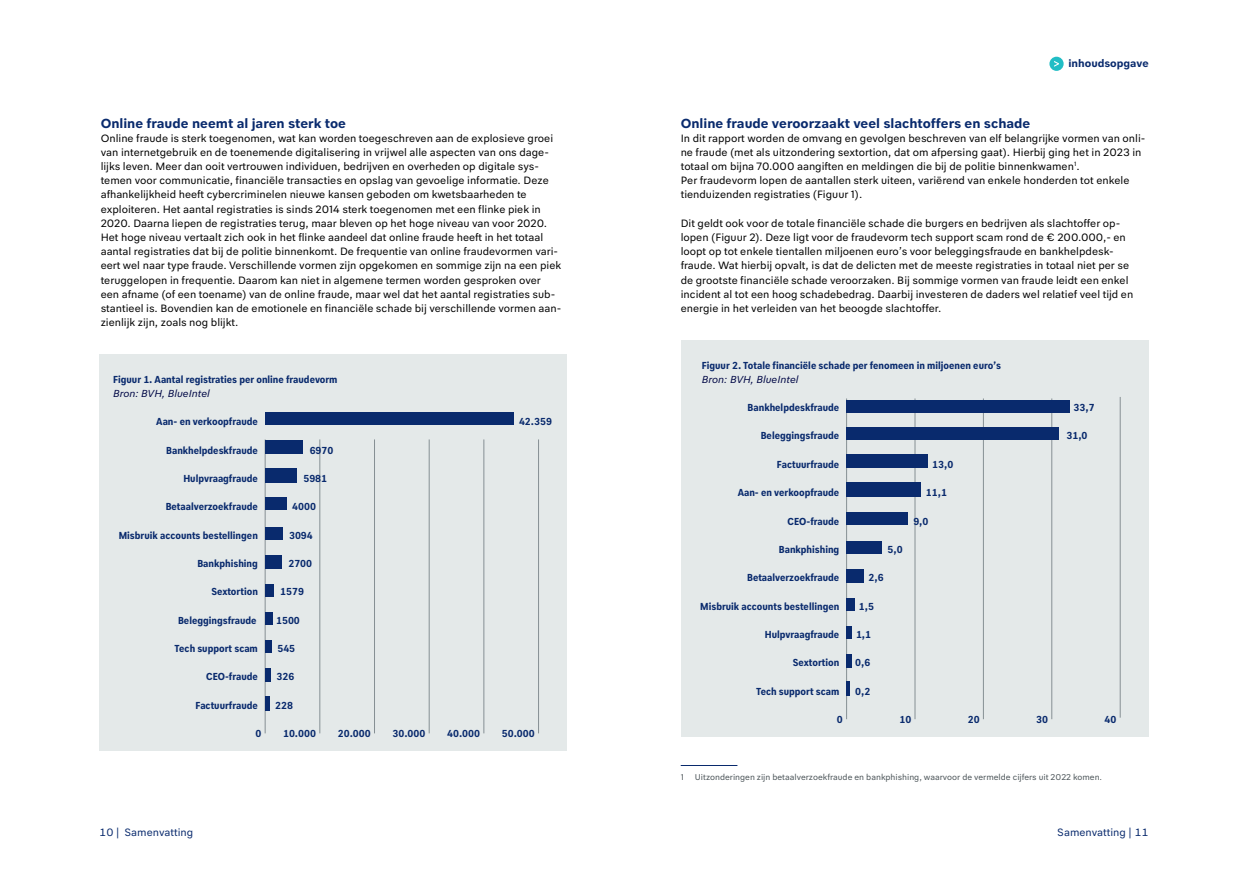
<style>
.page{position:relative;width:1248px;height:886px;background:#fff}
.page>*{position:absolute;margin:0;border:0;box-sizing:border-box;transform-origin:0 0}
.t1{font:700 13.75px "Politie Text";color:#092a6d}
.t2{font:11.12px/14.1px "Politie Text";color:#000}
.t3{font:11.12px "Politie Text";color:#092a6d}
.t4{font:700 11.12px "Politie Text";color:#092a6d}
.t5{font:700 10.62px "Politie Text Cond";color:#092a6d}
.t6{font:italic 10.62px "Politie Text";color:#000745}
.t7{font:8.75px "Politie Text";color:#4b5458}
</style>
<div class="page">
<div style="left:1049px;top:57px;width:14px;height:14px;background:#21bdc5;border-radius:50%"></div>
<svg style="left:1054px;top:61px;width:4px;height:6px"></svg>
<hr style="left:680px;top:765px;width:57px;height:1px;background:#092a6d">
<div style="left:680px;top:340px;width:468px;height:397px;background:#e4e9e9"></div>
<hr style="left:846px;top:398px;width:1px;height:321px;background:#869094">
<hr style="left:914px;top:398px;width:1px;height:321px;background:#869094">
<hr style="left:983px;top:398px;width:1px;height:321px;background:#869094">
<hr style="left:1051px;top:398px;width:1px;height:321px;background:#869094">
<div style="left:846px;top:455px;width:81px;height:13px;background:#092a6d"></div>
<div style="left:846px;top:483px;width:74px;height:14px;background:#092a6d"></div>
<div style="left:846px;top:512px;width:61px;height:12px;background:#092a6d"></div>
<div style="left:846px;top:541px;width:35px;height:13px;background:#092a6d"></div>
<div style="left:846px;top:569px;width:18px;height:14px;background:#092a6d"></div>
<div style="left:846px;top:598px;width:8px;height:13px;background:#092a6d"></div>
<div style="left:846px;top:626px;width:5px;height:13px;background:#092a6d"></div>
<div style="left:846px;top:654px;width:5px;height:13px;background:#092a6d"></div>
<hr style="left:846px;top:682px;width:3px;height:14px;background:#092a6d">
<hr style="left:1119px;top:397px;width:1px;height:321px;background:#869094">
<div style="left:846px;top:427px;width:213px;height:12px;background:#092a6d"></div>
<div style="left:846px;top:400px;width:223px;height:13px;background:#092a6d"></div>
<div style="left:99px;top:354px;width:468px;height:397px;background:#e4e9e9"></div>
<hr style="left:265px;top:439px;width:1px;height:294px;background:#869094">
<hr style="left:319px;top:439px;width:1px;height:294px;background:#869094">
<hr style="left:374px;top:439px;width:1px;height:294px;background:#869094">
<hr style="left:429px;top:439px;width:1px;height:294px;background:#869094">
<div style="left:265px;top:441px;width:37px;height:13px;background:#092a6d"></div>
<div style="left:265px;top:469px;width:32px;height:14px;background:#092a6d"></div>
<div style="left:265px;top:498px;width:21px;height:12px;background:#092a6d"></div>
<div style="left:265px;top:527px;width:18px;height:13px;background:#092a6d"></div>
<div style="left:265px;top:555px;width:16px;height:13px;background:#092a6d"></div>
<div style="left:265px;top:584px;width:8px;height:12px;background:#092a6d"></div>
<div style="left:265px;top:640px;width:7px;height:13px;background:#092a6d"></div>
<div style="left:265px;top:668px;width:5px;height:13px;background:#092a6d"></div>
<hr style="left:265px;top:696px;width:4px;height:14px;background:#092a6d">
<hr style="left:538px;top:439px;width:1px;height:294px;background:#869094">
<hr style="left:483px;top:439px;width:1px;height:294px;background:#869094">
<div style="left:265px;top:412px;width:248px;height:13px;background:#092a6d"></div>
<div style="left:265px;top:612px;width:8px;height:13px;background:#092a6d"></div>
<p class="t1" style="left:101px;top:114px;width:247px">Online fraude neemt al jaren sterk toe</p>
<p class="t2" style="left:101px;top:131px;width:462px">Online fraude is sterk toegenomen, wat kan worden toegeschreven aan de explosieve groei van internetgebruik en de toenemende digitalisering in vrijwel alle aspecten van ons dage&shy;lijks leven. Meer dan ooit vertrouwen individuen, bedrijven en overheden op digitale sys&shy;temen voor communicatie, financiële transacties en opslag van gevoelige informatie. Deze afhankelijkheid heeft cybercriminelen nieuwe kansen geboden om kwetsbaarheden te exploiteren. Het aantal registraties is sinds 2014 sterk toegenomen met een flinke piek in 2020. Daarna liepen de registraties terug, maar bleven op het hoge niveau van voor 2020.<br>Het hoge niveau vertaalt zich ook in het flinke aandeel dat online fraude heeft in het totaal aantal registraties dat bij de politie binnenkomt. De frequentie van online fraudevormen vari&shy;eert wel naar type fraude. Verschillende vormen zijn opgekomen en sommige zijn na een piek teruggelopen in frequentie. Daarom kan niet in algemene termen worden gesproken over een afname (of een toename) van de online fraude, maar wel dat het aantal registraties sub&shy;stantieel is. Bovendien kan de emotionele en financiële schade bij verschillende vormen aan&shy;zienlijk zijn, zoals nog blijkt.</p>
<p class="t5" style="left:113px;top:373px;width:226px">Figuur 1. Aantal registraties per online fraudevorm</p>
<p class="t6" style="left:113px;top:387px;width:98px">Bron: BVH, BlueIntel</p>
<p class="t5" style="left:156px;top:415px;width:103px">Aan- en verkoopfraude</p>
<p class="t5" style="left:166px;top:443px;width:93px">Bankhelpdeskfraude</p>
<p class="t5" style="left:183px;top:472px;width:76px">Hulpvraagfraude</p>
<p class="t5" style="left:166px;top:500px;width:94px">Betaalverzoekfraude</p>
<p class="t5" style="left:119px;top:528px;width:141px">Misbruik accounts bestellingen</p>
<p class="t5" style="left:197px;top:557px;width:62px">Bankphishing</p>
<p class="t5" style="left:211px;top:585px;width:48px">Sextortion</p>
<p class="t5" style="left:309px;top:443px;width:25px">6970</p>
<p class="t5" style="left:303px;top:472px;width:25px">5981</p>
<p class="t5" style="left:292px;top:500px;width:25px">4000</p>
<p class="t5" style="left:289px;top:528px;width:25px">3094</p>
<p class="t5" style="left:288px;top:557px;width:25px">2700</p>
<p class="t5" style="left:280px;top:585px;width:25px">1579</p>
<p class="t5" style="left:178px;top:613px;width:80px">Beleggingsfraude</p>
<p class="t5" style="left:276px;top:613px;width:25px">1500</p>
<p class="t5" style="left:174px;top:642px;width:85px">Tech support scam</p>
<p class="t5" style="left:206px;top:670px;width:53px">CEO-fraude</p>
<p class="t5" style="left:195px;top:698px;width:64px">Factuurfraude</p>
<p class="t5" style="left:277px;top:642px;width:19px">545</p>
<p class="t5" style="left:276px;top:670px;width:19px">326</p>
<p class="t5" style="left:275px;top:698px;width:19px">228</p>
<p class="t5" style="left:255px;top:727px;width:7px">0</p>
<p class="t5" style="left:283px;top:727px;width:35px">10.000</p>
<p class="t5" style="left:338px;top:727px;width:35px">20.000</p>
<p class="t5" style="left:392px;top:727px;width:35px">30.000</p>
<p class="t5" style="left:519px;top:415px;width:35px">42.359</p>
<p class="t5" style="left:447px;top:727px;width:35px">40.000</p>
<p class="t5" style="left:502px;top:727px;width:35px">50.000</p>
<p class="t4" style="left:1068px;top:56px;width:82px">inhoudsopgave</p>
<p class="t1" style="left:680px;top:114px;width:351px">Online fraude veroorzaakt veel slachtoffers en schade</p>
<p class="t2" style="left:680px;top:131px;width:466px">In dit rapport worden de omvang en gevolgen beschreven van elf belangrijke vormen van onli&shy;ne fraude (met als uitzondering sextortion, dat om afpersing gaat). Hierbij ging het in 2023 in totaal om bijna 70.000 aangiften en meldingen die bij de politie binnenkwamen<sup>1</sup>.<br>Per fraudevorm lopen de aantallen sterk uiteen, variërend van enkele honderden tot enkele tienduizenden registraties (Figuur 1).</p>
<p class="t2" style="left:680px;top:216px;width:454px">Dit geldt ook voor de totale financiële schade die burgers en bedrijven als slachtoffer op&shy;lopen (Figuur 2). Deze ligt voor de fraudevorm tech support scam rond de € 200.000,- en loopt op tot enkele tientallen miljoenen euro’s voor beleggingsfraude en bankhelpdesk&shy;fraude. Wat hierbij opvalt, is dat de delicten met de meeste registraties in totaal niet per se de grootste financiële schade veroorzaken. Bij sommige vormen van fraude leidt een enkel incident al tot een hoog schadebedrag. Daarbij investeren de daders wel relatief veel tijd en energie in het verleiden van het beoogde slachtoffer.</p>
<p class="t5" style="left:701px;top:358px;width:300px">Figuur 2. Totale financiële schade per fenomeen in miljoenen euro’s</p>
<p class="t6" style="left:701px;top:373px;width:98px">Bron: BVH, BlueIntel</p>
<p class="t5" style="left:747px;top:401px;width:93px">Bankhelpdeskfraude</p>
<p class="t5" style="left:1073px;top:401px;width:23px">33,7</p>
<p class="t5" style="left:760px;top:429px;width:80px">Beleggingsfraude</p>
<p class="t5" style="left:776px;top:458px;width:64px">Factuurfraude</p>
<p class="t5" style="left:737px;top:486px;width:103px">Aan- en verkoopfraude</p>
<p class="t5" style="left:787px;top:514px;width:53px">CEO-fraude</p>
<p class="t5" style="left:778px;top:543px;width:62px">Bankphishing</p>
<p class="t5" style="left:747px;top:571px;width:94px">Betaalverzoekfraude</p>
<p class="t5" style="left:700px;top:599px;width:141px">Misbruik accounts bestellingen</p>
<p class="t5" style="left:764px;top:628px;width:76px">Hulpvraagfraude</p>
<p class="t5" style="left:792px;top:656px;width:48px">Sextortion</p>
<p class="t5" style="left:756px;top:684px;width:85px">Tech support scam</p>
<p class="t5" style="left:887px;top:543px;width:17px">5,0</p>
<p class="t5" style="left:868px;top:571px;width:17px">2,6</p>
<p class="t5" style="left:858px;top:599px;width:17px">1,5</p>
<p class="t5" style="left:856px;top:628px;width:17px">1,1</p>
<p class="t5" style="left:855px;top:656px;width:17px">0,6</p>
<p class="t5" style="left:855px;top:684px;width:17px">0,2</p>
<p class="t5" style="left:932px;top:458px;width:23px">13,0</p>
<p class="t5" style="left:925px;top:486px;width:23px">11,1</p>
<p class="t5" style="left:913px;top:514px;width:17px">9,0</p>
<p class="t5" style="left:836px;top:713px;width:7px">0</p>
<p class="t5" style="left:899px;top:713px;width:13px">10</p>
<p class="t5" style="left:967px;top:713px;width:13px">20</p>
<p class="t5" style="left:1036px;top:713px;width:13px">30</p>
<p class="t5" style="left:1066px;top:429px;width:23px">31,0</p>
<p class="t5" style="left:1104px;top:713px;width:13px">40</p>
<p class="t7" style="left:680px;top:771px;width:423px">1 Uitzonderingen zijn betaalverzoekfraude en bankphishing, waarvoor de vermelde cijfers uit 2022 komen.</p>
<p class="t3" style="left:99px;top:826px;width:95px">10 | Samenvatting</p>
<p class="t3" style="left:1057px;top:826px;width:93px">Samenvatting | 11</p>
</div>
